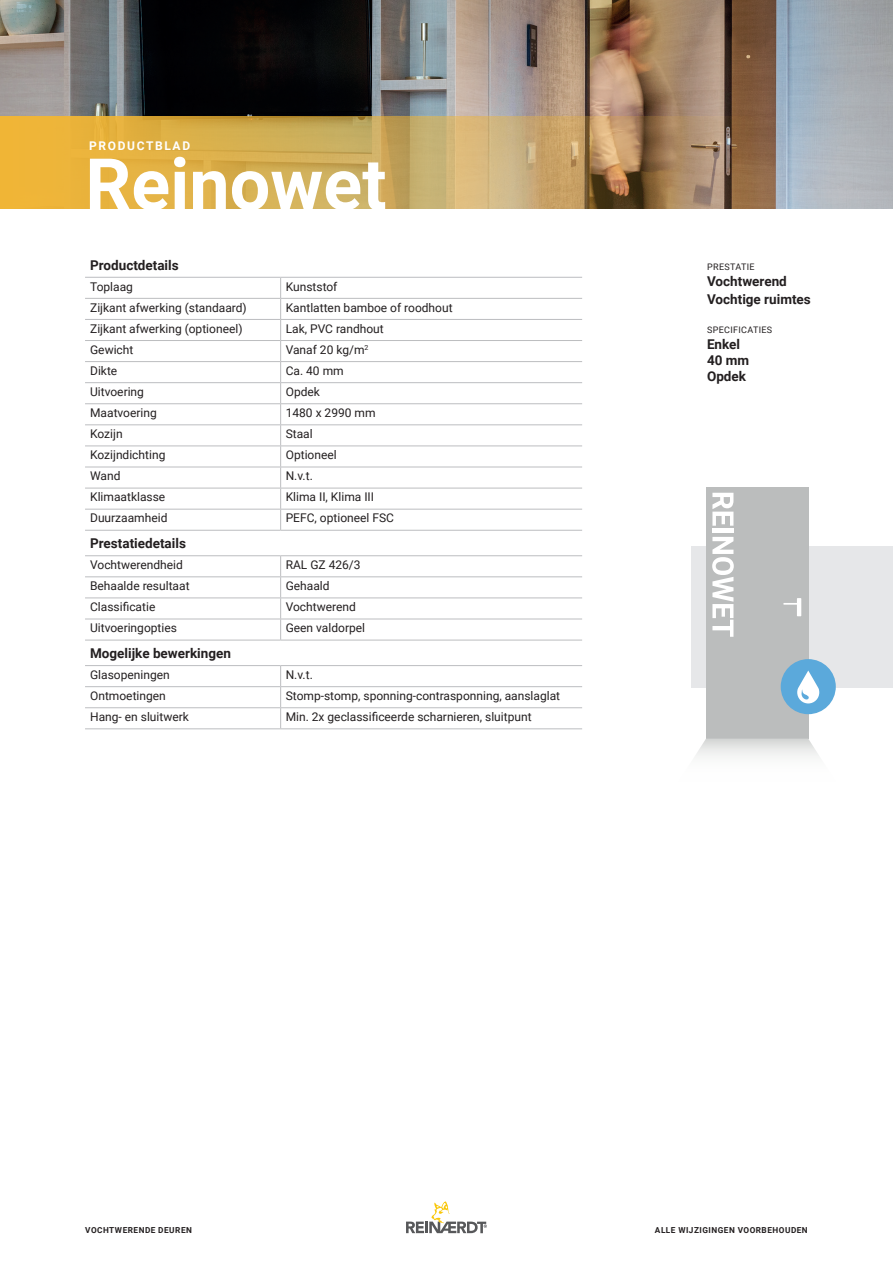
<style>
.page{position:relative;width:893px;height:1263px;background:#fff}
.page>*{position:absolute;margin:0;border:0;box-sizing:border-box;transform-origin:0 0}
.t1{font:700 72px "Roboto";color:#fff}
.t2{font:700 13.5px/16.2px "Roboto";color:#231f20}
.t3{font:12px "Roboto";color:#231f20}
.t4{font:700 12px "Roboto";letter-spacing:.135em;color:#fff}
.t5{font:9px "Roboto";letter-spacing:.035em;color:#231f20}
.t6{font:700 8.25px "Roboto";letter-spacing:.06em;color:#231f20}
</style>
<div class="page">
<div style="left:691px;top:546px;width:202px;height:142px;background:#e6e7e9"></div>
<div style="left:706px;top:487px;width:102px;height:251px;background:#bbbdbd"></div>
<svg style="left:696px;top:738px;width:123px;height:18px"></svg>
<svg style="left:783px;top:598px;width:18px;height:18px"></svg>
<svg style="left:712px;top:493px;width:21px;height:33px"></svg>
<div style="left:712px;top:528px;width:21px;height:5px;background:#fff"></div>
<svg style="left:712px;top:537px;width:22px;height:100px"></svg>
<div style="left:781px;top:659px;width:55px;height:55px;background:#5ba9db;border-radius:50%"></div>
<svg style="left:797px;top:670px;width:22px;height:33px"></svg>
<hr style="left:85px;top:277px;width:196px;height:1px;background:#bcbdc0">
<hr style="left:281px;top:277px;width:301px;height:1px;background:#bcbdc0">
<hr style="left:85px;top:319px;width:196px;height:1px;background:#bcbdc0">
<hr style="left:281px;top:319px;width:301px;height:1px;background:#bcbdc0">
<hr style="left:85px;top:340px;width:196px;height:1px;background:#bcbdc0">
<hr style="left:281px;top:340px;width:301px;height:1px;background:#bcbdc0">
<hr style="left:85px;top:361px;width:196px;height:1px;background:#bcbdc0">
<hr style="left:281px;top:361px;width:301px;height:1px;background:#bcbdc0">
<hr style="left:85px;top:382px;width:196px;height:1px;background:#bcbdc0">
<hr style="left:281px;top:382px;width:301px;height:1px;background:#bcbdc0">
<hr style="left:85px;top:403px;width:196px;height:1px;background:#bcbdc0">
<hr style="left:281px;top:403px;width:301px;height:1px;background:#bcbdc0">
<hr style="left:85px;top:424px;width:196px;height:1px;background:#bcbdc0">
<hr style="left:281px;top:424px;width:301px;height:1px;background:#bcbdc0">
<hr style="left:85px;top:445px;width:196px;height:1px;background:#bcbdc0">
<hr style="left:281px;top:445px;width:301px;height:1px;background:#bcbdc0">
<hr style="left:85px;top:467px;width:196px;height:1px;background:#bcbdc0">
<hr style="left:281px;top:467px;width:301px;height:1px;background:#bcbdc0">
<hr style="left:85px;top:488px;width:196px;height:1px;background:#bcbdc0">
<hr style="left:281px;top:488px;width:301px;height:1px;background:#bcbdc0">
<hr style="left:85px;top:509px;width:196px;height:1px;background:#bcbdc0">
<hr style="left:281px;top:509px;width:301px;height:1px;background:#bcbdc0">
<svg style="left:280px;top:278px;width:1px;height:252px"></svg>
<hr style="left:85px;top:530px;width:196px;height:1px;background:#bcbdc0">
<hr style="left:281px;top:530px;width:301px;height:1px;background:#bcbdc0">
<hr style="left:85px;top:555px;width:196px;height:1px;background:#bcbdc0">
<hr style="left:281px;top:555px;width:301px;height:1px;background:#bcbdc0">
<hr style="left:85px;top:576px;width:196px;height:1px;background:#bcbdc0">
<hr style="left:281px;top:576px;width:301px;height:1px;background:#bcbdc0">
<hr style="left:85px;top:597px;width:196px;height:1px;background:#bcbdc0">
<hr style="left:281px;top:597px;width:301px;height:1px;background:#bcbdc0">
<hr style="left:85px;top:619px;width:196px;height:1px;background:#bcbdc0">
<hr style="left:281px;top:619px;width:301px;height:1px;background:#bcbdc0">
<svg style="left:280px;top:556px;width:1px;height:84px"></svg>
<hr style="left:85px;top:640px;width:196px;height:1px;background:#bcbdc0">
<hr style="left:281px;top:640px;width:301px;height:1px;background:#bcbdc0">
<hr style="left:85px;top:665px;width:196px;height:1px;background:#bcbdc0">
<hr style="left:281px;top:665px;width:301px;height:1px;background:#bcbdc0">
<hr style="left:85px;top:686px;width:196px;height:1px;background:#bcbdc0">
<hr style="left:281px;top:686px;width:301px;height:1px;background:#bcbdc0">
<hr style="left:85px;top:707px;width:196px;height:1px;background:#bcbdc0">
<hr style="left:281px;top:707px;width:301px;height:1px;background:#bcbdc0">
<svg style="left:280px;top:666px;width:1px;height:62px"></svg>
<hr style="left:85px;top:728px;width:196px;height:1px;background:#bcbdc0">
<hr style="left:281px;top:728px;width:301px;height:1px;background:#bcbdc0">
<hr style="left:85px;top:298px;width:196px;height:1px;background:#bcbdc0">
<hr style="left:281px;top:298px;width:301px;height:1px;background:#bcbdc0">
<img style="left:0;top:0;width:893px;height:209px">
<svg style="left:0;top:117px;width:778px;height:92px"></svg>
<svg style="left:406px;top:1201px;width:81px;height:32px"></svg>
<p class="t4" style="left:89px;top:137px;width:102px">PRODUCTBLAD</p>
<h1 class="t1" style="left:85px;top:134px;width:303px">Reinowet</h1>
<p class="t2" style="left:90px;top:256px;width:90px">Productdetails</p>
<p class="t3" style="left:90px;top:278px;width:44px">Toplaag</p>
<p class="t3" style="left:286px;top:278px;width:53px">Kunststof</p>
<p class="t3" style="left:90px;top:299px;width:158px">Zijkant afwerking (standaard)</p>
<p class="t3" style="left:286px;top:299px;width:168px">Kantlatten bamboe of roodhout</p>
<p class="t3" style="left:90px;top:320px;width:154px">Zijkant afwerking (optioneel)</p>
<p class="t3" style="left:286px;top:320px;width:100px">Lak, PVC randhout</p>
<p class="t3" style="left:90px;top:341px;width:45px">Gewicht</p>
<p class="t3" style="left:286px;top:341px;width:84px">Vanaf 20 kg/m<sup>2</sup></p>
<p class="t3" style="left:90px;top:362px;width:29px">Dikte</p>
<p class="t3" style="left:286px;top:362px;width:59px">Ca. 40 mm</p>
<p class="t3" style="left:90px;top:383px;width:55px">Uitvoering</p>
<p class="t3" style="left:286px;top:383px;width:36px">Opdek</p>
<p class="t3" style="left:90px;top:404px;width:68px">Maatvoering</p>
<p class="t3" style="left:286px;top:404px;width:91px">1480 x 2990 mm</p>
<p class="t3" style="left:90px;top:425px;width:34px">Kozijn</p>
<p class="t3" style="left:286px;top:425px;width:29px">Staal</p>
<p class="t3" style="left:90px;top:446px;width:77px">Kozijndichting</p>
<p class="t3" style="left:286px;top:446px;width:52px">Optioneel</p>
<p class="t3" style="left:90px;top:468px;width:32px">Wand</p>
<p class="t3" style="left:286px;top:468px;width:29px">N.v.t.</p>
<p class="t3" style="left:90px;top:489px;width:77px">Klimaatklasse</p>
<p class="t3" style="left:286px;top:489px;width:90px">Klima II, Klima III</p>
<p class="t3" style="left:90px;top:510px;width:79px">Duurzaamheid</p>
<p class="t3" style="left:286px;top:510px;width:110px">PEFC, optioneel FSC</p>
<p class="t2" style="left:90px;top:535px;width:97px">Prestatiedetails</p>
<p class="t3" style="left:90px;top:556px;width:94px">Vochtwerendheid</p>
<p class="t3" style="left:286px;top:556px;width:76px">RAL GZ 426/3</p>
<p class="t3" style="left:90px;top:577px;width:101px">Behaalde resultaat</p>
<p class="t3" style="left:286px;top:577px;width:45px">Gehaald</p>
<p class="t3" style="left:90px;top:598px;width:67px">Classificatie</p>
<p class="t3" style="left:286px;top:598px;width:72px">Vochtwerend</p>
<p class="t3" style="left:90px;top:620px;width:88px">Uitvoeringopties</p>
<p class="t3" style="left:286px;top:620px;width:81px">Geen valdorpel</p>
<p class="t2" style="left:90px;top:644px;width:142px">Mogelijke bewerkingen</p>
<p class="t3" style="left:90px;top:666px;width:81px">Glasopeningen</p>
<p class="t3" style="left:286px;top:666px;width:29px">N.v.t.</p>
<p class="t3" style="left:90px;top:687px;width:77px">Ontmoetingen</p>
<p class="t3" style="left:286px;top:687px;width:276px">Stomp-stomp, sponning-contrasponning, aanslaglat</p>
<p class="t3" style="left:90px;top:708px;width:100px">Hang- en sluitwerk</p>
<p class="t3" style="left:286px;top:708px;width:247px">Min. 2x geclassificeerde scharnieren, sluitpunt</p>
<p class="t5" style="left:707px;top:260px;width:49px">PRESTATIE</p>
<p class="t2" style="left:707px;top:271px;width:105px;line-height:18px">Vochtwerend<br>Vochtige ruimtes</p>
<p class="t5" style="left:707px;top:323px;width:67px">SPECIFICATIES</p>
<p class="t2" style="left:707px;top:335px;width:44px">Enkel<br>40 mm<br>Opdek</p>
<p class="t6" style="left:85px;top:1224px;width:108px">VOCHTWERENDE DEUREN</p>
<p class="t6" style="left:655px;top:1224px;width:154px">ALLE WIJZIGINGEN VOORBEHOUDEN</p>
</div>
